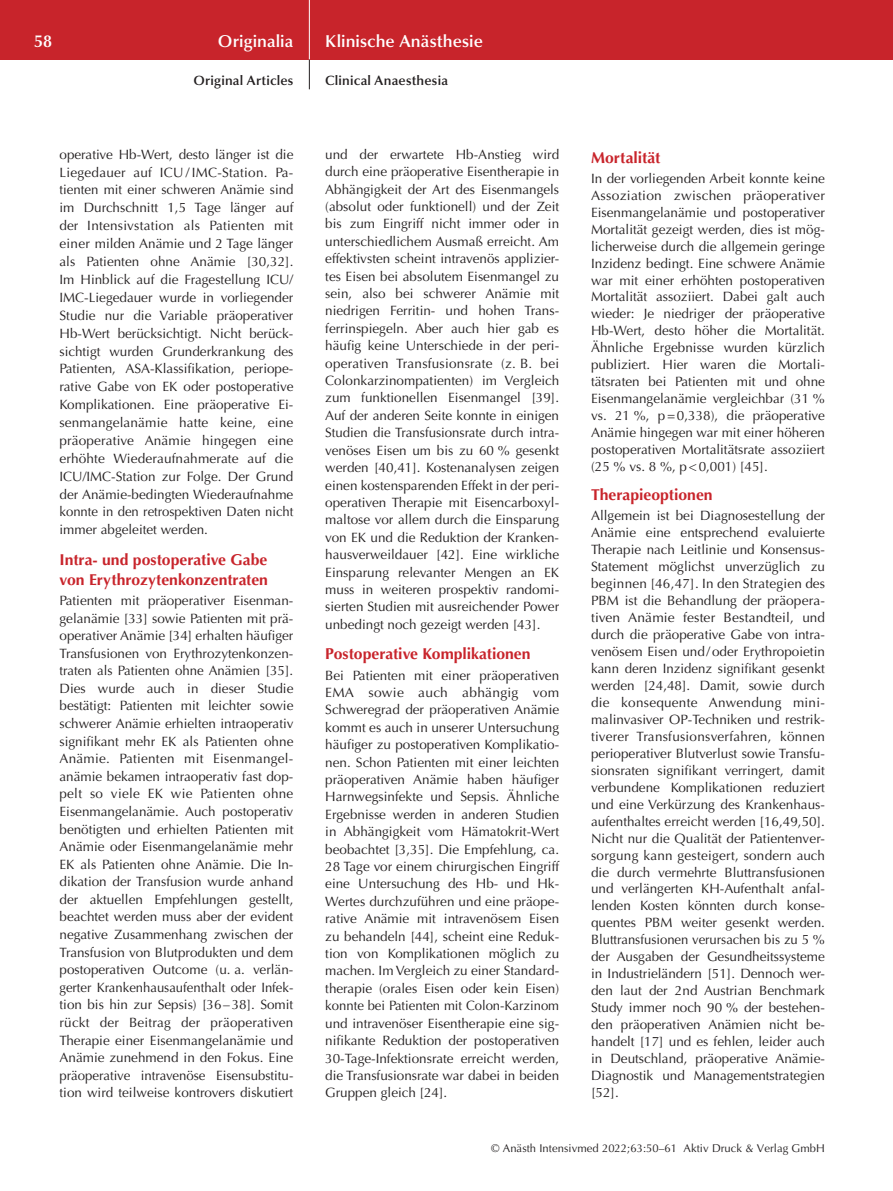
<style>
.page{position:relative;width:893px;height:1191px;background:#fff}
.page>*{position:absolute;margin:0;border:0;box-sizing:border-box;transform-origin:0 0}
.t1{font:600 17.25px "Optima";letter-spacing:.005em;color:#fff}
.t2{font:700 15.75px/19.8px "Optima";color:#c8242b}
.t3{font:13.5px/17.4px "Optima";color:#231f20}
.t4{font:600 13.5px "Optima";letter-spacing:.015em;color:#231f20}
.t5{font:11.25px "Optima";letter-spacing:.005em;color:#231f20}
</style>
<div class="page">
<div style="left:0;top:0;width:893px;height:60px;background:#c8242b"></div>
<hr style="left:309px;top:0;width:1px;height:60px;background:#fff">
<svg style="left:309px;top:60px;width:1px;height:29px"></svg>
<p class="t1" style="left:34px;top:31px;width:20px">58</p>
<p class="t1" style="left:218px;top:31px;width:77px">Originalia</p>
<p class="t4" style="left:194px;top:73px;width:101px">Original Articles</p>
<p class="t3" style="left:60px;top:145px;width:235px;line-height:17.9px">operative Hb-Wert, desto länger ist die Liegedauer auf ICU / IMC-Station. Pa&shy;tienten mit einer schweren Anämie sind im Durchschnitt 1,5 Tage länger auf der Intensivstation als Patienten mit einer milden Anämie und 2 Tage länger als Patienten ohne Anämie [30,32].<br>Im Hinblick auf die Fragestellung ICU/ IMC-Liegedauer wurde in vorliegender Studie nur die Variable präoperativer Hb-Wert berücksichtigt. Nicht berück&shy;sichtigt wurden Grunderkrankung des Patienten, ASA-Klassifikation, periope&shy;rative Gabe von EK oder postoperative Komplikationen. Eine präoperative Ei-- senmangelanämie hatte keine, eine präoperative Anämie hingegen eine erhöhte Wiederaufnahmerate auf die ICU/IMC-Station zur Folge. Der Grund der Anämie-bedingten Wiederaufnahme konnte in den retrospektiven Daten nicht immer abgeleitet werden.</p>
<p class="t2" style="left:60px;top:549px;width:210px">Intra- und postoperative Gabe von Erythrozytenkonzentraten</p>
<p class="t3" style="left:60px;top:592px;width:235px">Patienten mit präoperativer Eisenman&shy;gelanämie [33] sowie Patienten mit prä&shy;operativer Anämie [34] erhalten häufiger Transfusionen von Erythrozytenkonzen&shy;traten als Patienten ohne Anämien [35].<br>Dies wurde auch in dieser Studie bestätigt: Patienten mit leichter sowie schwerer Anämie erhielten intraoperativ signifikant mehr EK als Patienten ohne Anämie. Patienten mit Eisenmangel&shy;anämie bekamen intraoperativ fast dop-- pelt so viele EK wie Patienten ohne Eisenmangelanämie. Auch postoperativ benötigten und erhielten Patienten mit Anämie oder Eisenmangelanämie mehr EK als Patienten ohne Anämie. Die In&shy;dikation der Transfusion wurde anhand der aktuellen Empfehlungen gestellt, beachtet werden muss aber der evident negative Zusammenhang zwischen der Transfusion von Blutprodukten und dem postoperativen Outcome (u. a. verlän&shy;gerter Krankenhausaufenthalt oder Infek-- tion bis hin zur Sepsis) [36–38]. Somit rückt der Beitrag der präoperativen Therapie einer Eisenmangelanämie und Anämie zunehmend in den Fokus. Eine präoperative intravenöse Eisensubstitu&shy;tion wird teilweise kontrovers diskutiert</p>
<p class="t1" style="left:325px;top:31px;width:159px">Klinische Anästhesie</p>
<p class="t4" style="left:325px;top:73px;width:124px">Clinical Anaesthesia</p>
<p class="t3" style="left:325px;top:146px;width:235px">und der erwartete Hb-Anstieg wird durch eine präoperative Eisentherapie in Abhängigkeit der Art des Eisenmangels (absolut oder funktionell) und der Zeit bis zum Eingriff nicht immer oder in unterschiedlichem Ausmaß erreicht. Am effektivsten scheint intravenös applizier&shy;tes Eisen bei absolutem Eisenmangel zu sein, also bei schwerer Anämie mit niedrigen Ferritin- und hohen Trans&shy;ferrinspiegeln. Aber auch hier gab es häufig keine Unterschiede in der peri&shy;operativen Transfusionsrate (z. B. bei Colonkarzinompatienten) im Vergleich zum funktionellen Eisenmangel [39].<br>Auf der anderen Seite konnte in einigen Studien die Transfusionsrate durch intra&shy;venöses Eisen um bis zu 60 % gesenkt werden [40,41]. Kostenanalysen zeigen einen kostensparenden Effekt in der peri-- operativen Therapie mit Eisencarboxyl&shy;maltose vor allem durch die Einsparung von EK und die Reduktion der Kranken&shy;hausverweildauer [42]. Eine wirkliche Einsparung relevanter Mengen an EK muss in weiteren prospektiv randomi&shy;sierten Studien mit ausreichender Power unbedingt noch gezeigt werden [43].</p>
<p class="t2" style="left:325px;top:644px;width:207px">Postoperative Komplikationen</p>
<p class="t3" style="left:325px;top:666px;width:235px;text-align:justify">Bei Patienten mit einer präoperativen EMA sowie auch abhängig vom Schweregrad der präoperativen Anämie kommt es auch in unserer Untersuchung häufiger zu postoperativen Komplikatio&shy;nen. Schon Patienten mit einer leichten präoperativen Anämie haben häufiger Harnwegsinfekte und Sepsis. Ähnliche Ergebnisse werden in anderen Studien in Abhängigkeit vom Hämatokrit-Wert beobachtet [3,35]. Die Empfehlung, ca.<br>28 Tage vor einem chirurgischen Eingriff eine Untersuchung des Hb- und Hk-Wertes durchzuführen und eine präope&shy;rative Anämie mit intravenösem Eisen zu behandeln [44], scheint eine Reduk&shy;tion von Komplikationen möglich zu machen. Im Vergleich zu einer Standard&shy;therapie (orales Eisen oder kein Eisen) konnte bei Patienten mit Colon-Karzinom und intravenöser Eisentherapie eine sig&shy;nifikante Reduktion der postoperativen 30-Tage-Infektionsrate erreicht werden, die Transfusionsrate war dabei in beiden Gruppen gleich [24].</p>
<p class="t2" style="left:591px;top:148px;width:71px">Mortalität</p>
<p class="t3" style="left:591px;top:170px;width:235px;line-height:17px;text-align:justify">In der vorliegenden Arbeit konnte keine Assoziation zwischen präoperativer Eisenmangelanämie und postoperativer Mortalität gezeigt werden, dies ist mög&shy;licherweise durch die allgemein geringe Inzidenz bedingt. Eine schwere Anämie war mit einer erhöhten postoperativen Mortalität assoziiert. Dabei galt auch wieder: Je niedriger der präoperative Hb-Wert, desto höher die Mortalität.<br>Ähnliche Ergebnisse wurden kürzlich publiziert. Hier waren die Mortali&shy;tätsraten bei Patienten mit und ohne Eisenmangelanämie vergleichbar (31 % vs. 21 %, p=0,338), die präoperative Anämie hingegen war mit einer höheren postoperativen Mortalitätsrate assoziiert (25 % vs. 8 %, p&lt;0,001) [45].</p>
<p class="t2" style="left:591px;top:485px;width:123px">Therapieoptionen</p>
<p class="t3" style="left:591px;top:507px;width:235px;line-height:17px">Allgemein ist bei Diagnosestellung der Anämie eine entsprechend evaluierte Therapie nach Leitlinie und Konsensus-Statement möglichst unverzüglich zu beginnen [46,47]. In den Strategien des PBM ist die Behandlung der präopera&shy;tiven Anämie fester Bestandteil, und durch die präoperative Gabe von intra-- venösem Eisen und/oder Erythropoietin kann deren Inzidenz signifikant gesenkt werden [24,48]. Damit, sowie durch die konsequente Anwendung mini&shy;malinvasiver OP-Techniken und restrik-- tiverer Transfusionsverfahren, können perioperativer Blutverlust sowie Transfu&shy;sionsraten signifikant verringert, damit verbundene Komplikationen reduziert und eine Verkürzung des Krankenhaus&shy;aufenthaltes erreicht werden [16,49,50].<br>Nicht nur die Qualität der Patientenver&shy;sorgung kann gesteigert, sondern auch die durch vermehrte Bluttransfusionen und verlängerten KH-Aufenthalt anfal&shy;lenden Kosten könnten durch konse-- quentes PBM weiter gesenkt werden.<br>Bluttransfusionen verursachen bis zu 5 % der Ausgaben der Gesundheitssysteme in Industrieländern [51]. Dennoch wer&shy;den laut der 2nd Austrian Benchmark Study immer noch 90 % der bestehen&shy;den präoperativen Anämien nicht be&shy;handelt [17] und es fehlen, leider auch in Deutschland, präoperative Anämie-Diagnostik und Managementstrategien [52].</p>
<p class="t5" style="left:491px;top:1142px;width:335px">© Anästh Intensivmed 2022;63:50–61 Aktiv Druck &amp; Verlag GmbH</p>
</div>
